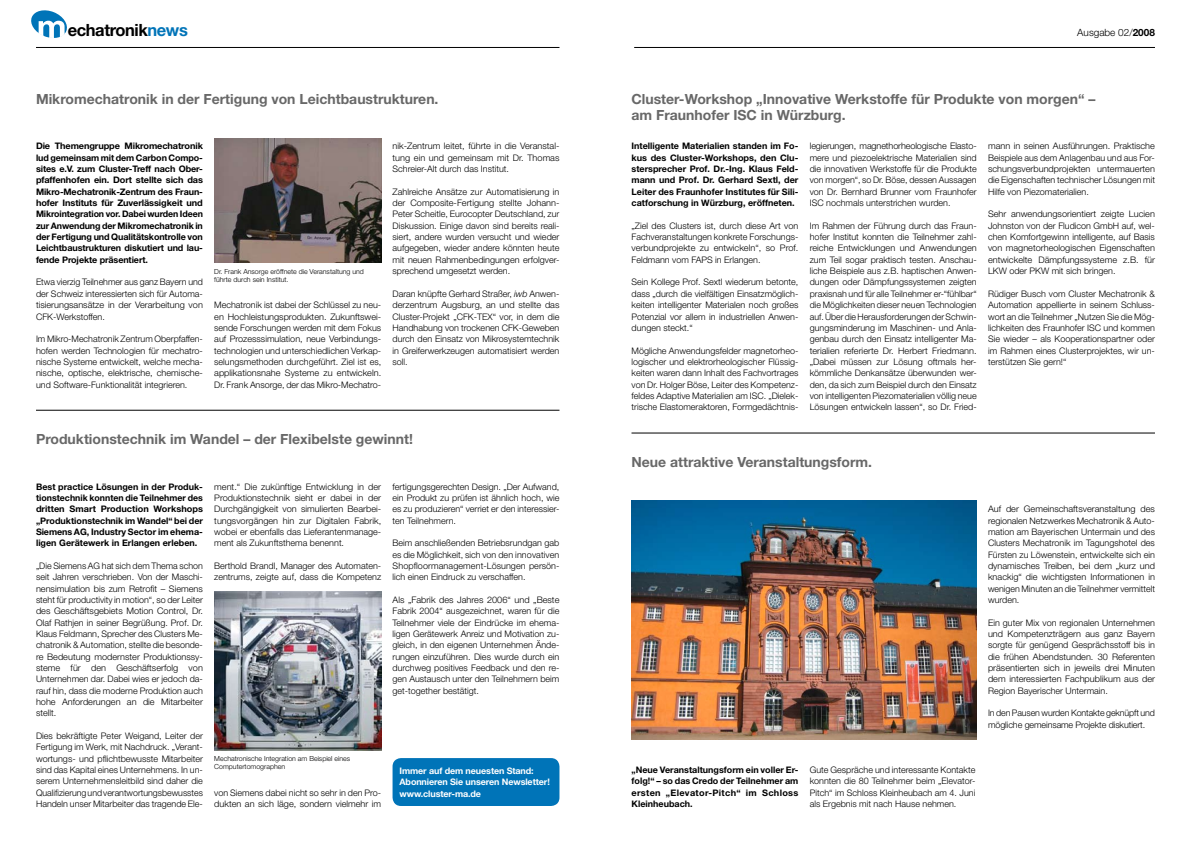
<style>
.page{position:relative;width:1191px;height:842px;background:#fff}
.page>*{position:absolute;margin:0;border:0;box-sizing:border-box;transform-origin:0 0}
.t1{font:700 16.9px "Helvetica Neue LT";letter-spacing:-.025em;color:#000}
.t2{font:700 14px/16px "Helvetica Neue LT";color:#686868}
.t3{font:300 10px "Helvetica Neue LT";color:#000}
.t4{font:300 9px/11.3px "Helvetica Neue LT";color:#000;text-align:justify}
.t5{font:700 9px/11.3px "Helvetica Neue LT";color:#000;text-align:justify}
.t6{font:700 9px/11.3px "Helvetica Neue LT";letter-spacing:-.01em;color:#fff}
.t7{font:300 7px/8px "Helvetica Neue LT";color:#000}
.s1{color:#0074b8}
.s2{font-weight:700}
.s3{font-style:italic}
</style>
<div class="page">
<svg style="left:31px;top:10px;width:36px;height:28px"></svg>
<hr style="left:36px;top:47px;width:523px;height:1px;background:#000">
<hr style="left:634px;top:47px;width:521px;height:1px;background:#000">
<div style="left:392px;top:758px;width:167px;height:48px;background:#0074b8;border-radius:9px"></div>
<img style="left:214px;top:138px;width:167px;height:125px">
<hr style="left:631px;top:433px;width:524px;height:1px;background:#000">
<img style="left:631px;top:501px;width:345px;height:238px">
<hr style="left:36px;top:410px;width:523px;height:1px;background:#000">
<img style="left:214px;top:592px;width:167px;height:158px">
<h1 class="t1" style="left:68px;top:19px;width:122px">echatronik<span class="s1">news</span></h1>
<p class="t3" style="left:1077px;top:27px;width:79px">Ausgabe 02/<span class="s2">2008</span></p>
<h2 class="t2" style="left:36px;top:90px;width:404px">Mikromechatronik in der Fertigung von Leichtbaustrukturen.</h2>
<p class="t5" style="left:36px;top:140px;width:168px">Die Themengruppe Mikromechatronik lud gemeinsam mit dem Carbon Compo&shy;sites e.V. zum Cluster-Treff nach Ober&shy;pfaffenhofen ein. Dort stellte sich das Mikro-Mechatronik-Zentrum des Fraun&shy;hofer Instituts für Zuverlässigkeit und Mikrointegration vor. Dabei wurden Ideen zur Anwendung der Mikromechatronik in der Fertigung und Qualitätskontrolle von Leichtbaustrukturen diskutiert und lau&shy;fende Projekte präsentiert.</p>
<p class="t4" style="left:36px;top:276px;width:168px">Etwa vierzig Teilnehmer aus ganz Bayern und der Schweiz interessierten sich für Automa&shy;tisierungsansätze in der Verarbeitung von CFK-Werkstoffen.</p>
<p class="t4" style="left:36px;top:333px;width:168px">Im Mikro-Mechatronik Zentrum Oberpfaffen&shy;hofen werden Technologien für mechatro&shy;nische Systeme entwickelt, welche mecha&shy;nische, optische, elektrische, chemische&shy;und Software-Funktionalität integrieren.</p>
<p class="t4" style="left:392px;top:140px;width:168px">nik-Zentrum leitet, führte in die Veranstal&shy;tung ein und gemeinsam mit Dr. Thomas Schreier-Alt durch das Institut.</p>
<p class="t4" style="left:392px;top:186px;width:168px">Zahlreiche Ansätze zur Automatisierung in der Composite-Fertigung stellte Johann-Peter Scheitle, Eurocopter Deutschland, zur Diskussion. Einige davon sind bereits reali&shy;siert, andere wurden versucht und wieder aufgegeben, wieder andere könnten heute mit neuen Rahmenbedingungen erfolgver&shy;sprechend umgesetzt werden.</p>
<p class="t4" style="left:392px;top:288px;width:168px">Daran knüpfte Gerhard Straßer, <span class="s3">iwb</span> Anwen&shy;derzentrum Augsburg, an und stellte das Cluster-Projekt „CFK-TEX“ vor, in dem die Handhabung von trockenen CFK-Geweben durch den Einsatz von Mikrosystemtechnik in Greiferwerkzeugen automatisiert werden soll.</p>
<p class="t7" style="left:214px;top:267px;width:151px">Dr. Frank Ansorge eröffnete die Veranstaltung und führte durch sein Institut.</p>
<p class="t4" style="left:214px;top:299px;width:168px">Mechatronik ist dabei der Schlüssel zu neu&shy;en Hochleistungsprodukten. Zukunftswei&shy;sende Forschungen werden mit dem Fokus auf Prozesssimulation, neue Verbindungs&shy;technologien und unterschiedlichen Verkap&shy;selungsmethoden durchgeführt. Ziel ist es, applikationsnahe Systeme zu entwickeln.<br>Dr. Frank Ansorge, der das Mikro-Mechatro-</p>
<h2 class="t2" style="left:36px;top:430px;width:378px">Produktionstechnik im Wandel – der Flexibelste gewinnt!</h2>
<p class="t5" style="left:36px;top:480px;width:168px">Best practice Lösungen in der Produk&shy;tionstechnik konnten die Teilnehmer des dritten Smart Production Workshops „Produktionstechnik im Wandel“ bei der Siemens AG, Industry Sector im ehema&shy;ligen Gerätewerk in Erlangen erleben.</p>
<p class="t4" style="left:36px;top:560px;width:168px">„Die Siemens AG hat sich dem Thema schon seit Jahren verschrieben. Von der Maschi&shy;nensimulation bis zum Retrofit – Siemens steht für productivity in motion“, so der Leiter des Geschäftsgebiets Motion Control, Dr.<br>Olaf Rathjen in seiner Begrüßung. Prof. Dr.<br>Klaus Feldmann, Sprecher des Clusters Me&shy;chatronik &amp; Automation, stellte die besonde&shy;re Bedeutung modernster Produktionssy&shy;steme für den Geschäftserfolg von Unternehmen dar. Dabei wies er jedoch da&shy;rauf hin, dass die moderne Produktion auch hohe Anforderungen an die Mitarbeiter stellt.</p>
<p class="t4" style="left:36px;top:730px;width:168px">Dies bekräftigte Peter Weigand, Leiter der Fertigung im Werk, mit Nachdruck. „Verant&shy;wortungs- und pflichtbewusste Mitarbeiter sind das Kapital eines Unternehmens. In un&shy;serem Unternehmensleitbild sind daher die Qualifizierung und verantwortungsbewusstes Handeln unser Mitarbeiter das tragende Ele-</p>
<p class="t4" style="left:214px;top:481px;width:168px">ment.“ Die zukünftige Entwicklung in der Produktionstechnik sieht er dabei in der Durchgängigkeit von simulierten Bearbei&shy;tungsvorgängen hin zur Digitalen Fabrik, wobei er ebenfalls das Lieferantenmanage&shy;ment als Zukunftsthema benennt.</p>
<p class="t4" style="left:214px;top:560px;width:168px">Berthold Brandl, Manager des Automaten&shy;zentrums, zeigte auf, dass die Kompetenz</p>
<p class="t4" style="left:392px;top:481px;width:168px">fertigungsgerechten Design. „Der Aufwand, ein Produkt zu prüfen ist ähnlich hoch, wie es zu produzieren“ verriet er den interessier&shy;ten Teilnehmern.</p>
<p class="t4" style="left:392px;top:537px;width:168px">Beim anschließenden Betriebsrundgan gab es die Möglichkeit, sich von den innovativen Shopfloormanagement-Lösungen persön&shy;lich einen Eindruck zu verschaffen.</p>
<p class="t4" style="left:392px;top:594px;width:168px">Als „Fabrik des Jahres 2006“ und „Beste Fabrik 2004“ ausgezeichnet, waren für die Teilnehmer viele der Eindrücke im ehema&shy;ligen Gerätewerk Anreiz und Motivation zu&shy;gleich, in den eigenen Unternehmen Ände&shy;rungen einzuführen. Dies wurde durch ein durchweg positives Feedback und den re&shy;gen Austausch unter den Teilnehmern beim get-together bestätigt.</p>
<p class="t7" style="left:214px;top:754px;width:137px">Mechatronische Integration am Beispiel eines<br>Computertomographen</p>
<p class="t6" style="left:399px;top:765px;width:152px">Immer auf dem neuesten Stand:<br>Abonnieren Sie unseren Newsletter! www.cluster-ma.de</p>
<p class="t4" style="left:214px;top:787px;width:168px">von Siemens dabei nicht so sehr in den Pro&shy;dukten an sich läge, sondern vielmehr im</p>
<h2 class="t2" style="left:631px;top:90px;width:465px">Cluster-Workshop „Innovative Werkstoffe für Produkte von morgen“ – am Fraunhofer ISC in Würzburg.</h2>
<p class="t5" style="left:631px;top:140px;width:168px">Intelligente Materialien standen im Fo&shy;kus des Cluster-Workshops, den Clu&shy;stersprecher Prof. Dr.-Ing. Klaus Feld&shy;mann und Prof. Dr. Gerhard Sextl, der Leiter des Fraunhofer Institutes für Sili&shy;catforschung in Würzburg, eröffneten.</p>
<p class="t4" style="left:631px;top:220px;width:168px">„Ziel des Clusters ist, durch diese Art von Fachveranstaltungen konkrete Forschungs&shy;verbundprojekte zu entwickeln“, so Prof.<br>Feldmann vom FAPS in Erlangen.</p>
<p class="t4" style="left:631px;top:276px;width:168px">Sein Kollege Prof. Sextl wiederum betonte, dass „durch die vielfältigen Einsatzmöglich&shy;keiten intelligenter Materialen noch großes Potenzial vor allem in industriellen Anwen&shy;dungen steckt.“</p>
<p class="t4" style="left:631px;top:344px;width:168px">Mögliche Anwendungsfelder magnetorheo&shy;logischer und elektrorheologischer Flüssig&shy;keiten waren dann Inhalt des Fachvortrages von Dr. Holger Böse, Leiter des Kompetenz&shy;feldes Adaptive Materialien am ISC. „Dielek&shy;trische Elastomeraktoren, Formgedächtnis-</p>
<p class="t4" style="left:809px;top:140px;width:168px">legierungen, magnethorheologische Elasto&shy;mere und piezoelektrische Materialien sind die innovativen Werkstoffe für die Produkte von morgen“, so Dr. Böse, dessen Aussagen von Dr. Bernhard Brunner vom Fraunhofer ISC nochmals unterstrichen wurden.</p>
<p class="t4" style="left:809px;top:220px;width:168px">Im Rahmen der Führung durch das Fraun&shy;hofer Institut konnten die Teilnehmer zahl&shy;reiche Entwicklungen und Anwendungen zum Teil sogar praktisch testen. Anschau&shy;liche Beispiele aus z.B. haptischen Anwen&shy;dungen oder Dämpfungssystemen zeigten praxisnah und für alle Teilnehmer er-“fühlbar“ die Möglichkeiten dieser neuen Technologien auf. Über die Herausforderungen der Schwin&shy;gungsminderung im Maschinen- und Anla&shy;genbau durch den Einsatz intelligenter Ma&shy;terialien referierte Dr. Herbert Friedmann. „Dabei müssen zur Lösung oftmals her&shy;kömmliche Denkansätze überwunden wer&shy;den, da sich zum Beispiel durch den Einsatz von intelligenten Piezomaterialien völlig neue Lösungen entwickeln lassen“, so Dr. Fried-</p>
<p class="t4" style="left:988px;top:140px;width:168px">mann in seinen Ausführungen. Praktische Beispiele aus dem Anlagenbau und aus For&shy;schungsverbundprojekten untermauerten die Eigenschaften technischer Lösungen mit Hilfe von Piezomaterialien.</p>
<p class="t4" style="left:988px;top:208px;width:168px">Sehr anwendungsorientiert zeigte Lucien Johnston von der Fludicon GmbH auf, wel&shy;chen Komfortgewinn intelligente, auf Basis von magnetorheologischen Eigenschaften entwickelte Dämpfungssysteme z.B. für LKW oder PKW mit sich bringen.</p>
<p class="t4" style="left:988px;top:288px;width:168px">Rüdiger Busch vom Cluster Mechatronik &amp; Automation appellierte in seinem Schluss&shy;wort an die Teilnehmer „Nutzen Sie die Mög&shy;lichkeiten des Fraunhofer ISC und kommen Sie wieder – als Kooperationspartner oder im Rahmen eines Clusterprojektes, wir un&shy;terstützen Sie gern!“</p>
<h2 class="t2" style="left:631px;top:453px;width:242px">Neue attraktive Veranstaltungsform.</h2>
<p class="t4" style="left:988px;top:503px;width:168px">Auf der Gemeinschaftsveranstaltung des regionalen Netzwerkes Mechatronik &amp; Auto&shy;mation am Bayerischen Untermain und des Clusters Mechatronik im Tagungshotel des Fürsten zu Löwenstein, entwickelte sich ein dynamisches Treiben, bei dem „kurz und knackig“ die wichtigsten Informationen in wenigen Minuten an die Teilnehmer vermittelt wurden.</p>
<p class="t4" style="left:988px;top:617px;width:168px">Ein guter Mix von regionalen Unternehmen und Kompetenzträgern aus ganz Bayern sorgte für genügend Gesprächsstoff bis in die frühen Abendstunden. 30 Referenten präsentierten sich in jeweils drei Minuten dem interessierten Fachpublikum aus der Region Bayerischer Untermain.</p>
<p class="t4" style="left:988px;top:707px;width:168px">In den Pausen wurden Kontakte geknüpft und mögliche gemeinsame Projekte diskutiert.</p>
<p class="t5" style="left:631px;top:764px;width:168px">„Neue Veranstaltungsform ein voller Er&shy;folg!“ – so das Credo der Teilnehmer am ersten „Elevator-Pitch“ im Schloss Kleinheubach.</p>
<p class="t4" style="left:809px;top:764px;width:167px">Gute Gespräche und interessante Kontakte konnten die 80 Teilnehmer beim „Elevator-Pitch“ im Schloss Kleinheubach am 4. Juni als Ergebnis mit nach Hause nehmen.</p>
</div>
